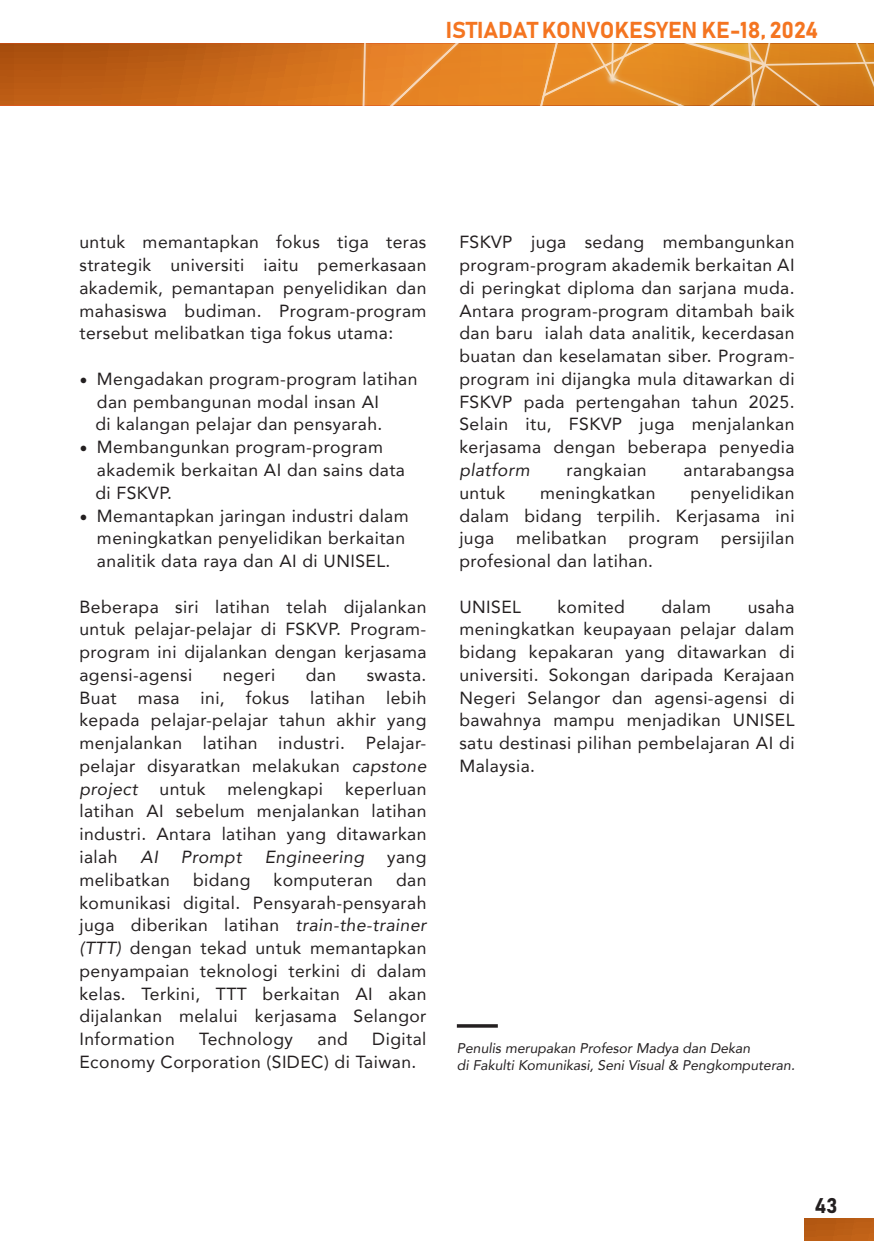
<style>
.page{position:relative;width:874px;height:1241px;background:#fff}
.page>*{position:absolute;margin:0;border:0;box-sizing:border-box;transform-origin:0 0}
.t1{font:22.75px "Bahnschrift";color:#f47521}
.t2{font:21px "Bahnschrift";color:#231f20}
.t3{font:17.5px/22.8px "Avenir";letter-spacing:.025em;color:#231f20;text-align:justify}
.t4{font:italic 17.5px "Avenir";letter-spacing:.025em;color:#231f20}
.t5{font:italic 14px "Avenir";color:#231f20}
.s1{font-family:"Minion Pro";font-size:21px}
.s2{font-style:italic}
</style>
<div class="page">
<div style="left:804px;top:1218px;width:69px;height:22px;background:#ba5d15"></div>
<svg style="left:0;top:43px;width:249px;height:62px;background:#bc5d14"></svg>
<img style="left:249px;top:43px;width:99px;height:62px">
<img style="left:348px;top:43px;width:12px;height:62px">
<svg style="left:360px;top:43px;width:513px;height:62px;background:#e28a2d"></svg>
<svg style="left:456px;top:1024px;width:41px;height:3px"></svg>
<h1 class="t1" style="left:445px;top:16px;width:373px">ISTIADAT KONVOKESYEN KE-18, 2024</h1>
<p class="t3" style="left:79px;top:230px;width:348px">untuk memantapkan fokus tiga teras strategik universiti iaitu pemerkasaan akademik, pemantapan penyelidikan dan mahasiswa budiman. Program-program tersebut melibatkan tiga fokus utama:</p>
<p class="t3" style="left:97px;top:367px;width:322px;text-indent:-18px"><span class="s1">•</span> Mengadakan program-program latihan dan pembangunan modal insan AI</p>
<p class="t3" style="left:95px;top:412px;width:288px">di kalangan pelajar dan pensyarah.</p>
<p class="t3" style="left:97px;top:435px;width:309px;text-indent:-18px"><span class="s1">•</span> Membangunkan program-program akademik berkaitan AI dan sains data</p>
<p class="t3" style="left:95px;top:480px;width:78px">di FSKVP.</p>
<p class="t3" style="left:97px;top:503px;width:313px;text-align:left;text-indent:-18px"><span class="s1">•</span> Memantapkan jaringan industri dalam meningkatkan penyelidikan berkaitan analitik data raya dan AI di UNISEL.</p>
<p class="t3" style="left:79px;top:594px;width:348px">Beberapa siri latihan telah dijalankan untuk pelajar-pelajar di FSKVP. Program&shy;program ini dijalankan dengan kerjasama agensi-agensi</p>
<p class="t3" style="left:223px;top:662px;width:54px">negeri</p>
<p class="t3" style="left:306px;top:662px;width:32px">dan</p>
<p class="t3" style="left:79px;top:662px;width:348px;text-indent:287px">swasta.<br>Buat masa ini, fokus latihan lebih kepada pelajar-pelajar tahun akhir yang menjalankan latihan industri. Pelajar&shy;pelajar disyaratkan melakukan <span class="s2">capstone project</span></p>
<p class="t3" style="left:79px;top:776px;width:348px;text-indent:265px">keperluan latihan AI sebelum menjalankan latihan industri. Antara latihan yang ditawarkan ialah</p>
<p class="t3" style="left:159px;top:776px;width:47px">untuk</p>
<p class="t3" style="left:227px;top:776px;width:97px">melengkapi</p>
<p class="t4" style="left:140px;top:846px;width:19px">AI</p>
<p class="t4" style="left:181px;top:846px;width:62px">Prompt</p>
<p class="t4" style="left:264px;top:846px;width:101px">Engineering</p>
<p class="t3" style="left:387px;top:844px;width:41px">yang</p>
<p class="t3" style="left:79px;top:867px;width:92px">melibatkan</p>
<p class="t3" style="left:193px;top:867px;width:59px">bidang</p>
<p class="t3" style="left:273px;top:867px;width:101px">komputeran</p>
<p class="t3" style="left:79px;top:867px;width:348px;text-indent:316px">dan komunikasi digital. Pensyarah-pensyarah juga diberikan latihan <span class="s2">train-the-trainer (TTT)</span> dengan tekad untuk memantapkan penyampaian teknologi terkini di dalam kelas. Terkini, TTT berkaitan AI akan dijalankan melalui kerjasama Selangor Information</p>
<p class="t3" style="left:79px;top:1026px;width:348px;text-indent:293px">Digital<br>Economy Corporation (SIDEC) di Taiwan.</p>
<p class="t3" style="left:199px;top:1026px;width:95px">Technology</p>
<p class="t3" style="left:317px;top:1026px;width:32px">and</p>
<p class="t3" style="left:459px;top:230px;width:336px">FSKVP juga sedang membangunkan program-program akademik berkaitan AI di peringkat diploma dan sarjana muda.<br>Antara program-program ditambah baik dan baru ialah data analitik, kecerdasan buatan dan keselamatan siber. Program&shy;program ini dijangka mula ditawarkan di FSKVP pada pertengahan tahun 2025.<br>Selain itu, FSKVP juga menjalankan kerjasama dengan beberapa penyedia <span class="s2">platform</span></p>
<p class="t3" style="left:566px;top:458px;width:82px">rangkaian</p>
<p class="t3" style="left:683px;top:458px;width:112px">antarabangsa</p>
<p class="t3" style="left:459px;top:480px;width:336px;text-indent:231px">penyelidikan dalam bidang terpilih. Kerjasama ini juga melibatkan program persijilan profesional dan latihan.</p>
<p class="t3" style="left:459px;top:594px;width:63px">UNISEL</p>
<p class="t3" style="left:557px;top:594px;width:69px">komited</p>
<p class="t3" style="left:661px;top:594px;width:51px">dalam</p>
<p class="t3" style="left:459px;top:480px;width:47px">untuk</p>
<p class="t3" style="left:540px;top:480px;width:117px">meningkatkan</p>
<p class="t3" style="left:459px;top:594px;width:336px;text-indent:288px">usaha meningkatkan keupayaan pelajar dalam bidang kepakaran yang ditawarkan di universiti. Sokongan daripada Kerajaan Negeri Selangor dan agensi-agensi di bawahnya mampu menjadikan UNISEL satu destinasi pilihan pembelajaran AI di Malaysia.</p>
<p class="t5" style="left:456px;top:1039px;width:295px">Penulis merupakan Profesor Madya dan Dekan</p>
<p class="t5" style="left:456px;top:1055px;width:339px">di Fakulti Komunikasi, Seni Visual &amp; Pengkomputeran.</p>
<p class="t2" style="left:814px;top:1192px;width:25px">43</p>
</div>
